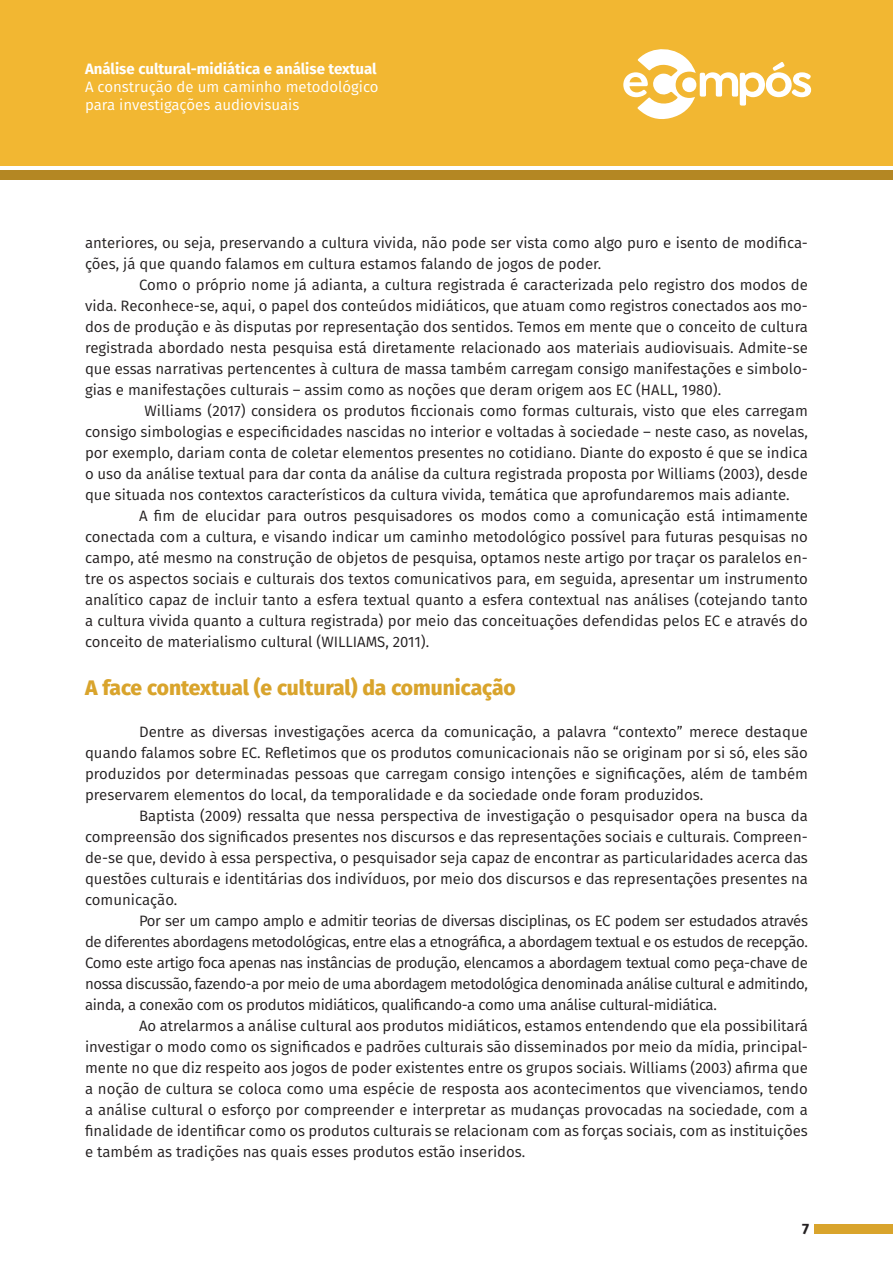
<style>
.page{position:relative;width:893px;height:1263px;background:#fff}
.page>*{position:absolute;margin:0;border:0;box-sizing:border-box;transform-origin:0 0}
.Tópico{font:800 21px "Fira Sans";color:#d9a42c}
.Texto{font:15px/21px "Fira Sans";color:#231f20;text-align:justify}
.t1{font:15px/18px "Fira Sans";color:#fff}
.t2{font:700 15px "Fira Sans";color:#fff}
.t3{font:700 15px "Fira Sans";color:#231f20}
</style>
<div class="page">
<div style="left:0;top:0;width:893px;height:166px;background:#f2b732"></div>
<div style="left:0;top:170px;width:893px;height:10px;background:#b48723"></div>
<div style="left:814px;top:1224px;width:79px;height:9px;background:#d9a42c"></div>
<svg style="left:623px;top:49px;width:188px;height:70px"></svg>
<p class="t2" style="left:85px;top:56px;width:293px">Análise cultural-midiática e análise textual</p>
<p class="t1" style="left:85px;top:78px;width:295px">A construção de um caminho metodológico para investigações audiovisuais</p>
<p class="Texto" style="left:85px;top:232px;width:724px">anteriores, ou seja, preservando a cultura vivida, não pode ser vista como algo puro e isento de modifica&shy;ções, já que quando falamos em cultura estamos falando de jogos de poder.</p>
<p class="Texto" style="left:85px;top:274px;width:724px;text-indent:54px">Como o próprio nome já adianta, a cultura registrada é caracterizada pelo registro dos modos de vida. Reconhece-se, aqui, o papel dos conteúdos midiáticos, que atuam como registros conectados aos mo&shy;dos de produção e às disputas por representação dos sentidos. Temos em mente que o conceito de cultura registrada abordado nesta pesquisa está diretamente relacionado aos materiais audiovisuais. Admite-se que essas narrativas pertencentes à cultura de massa também carregam consigo manifestações e simbolo&shy;gias e manifestações culturais – assim como as noções que deram origem aos EC (HALL, 1980).</p>
<p class="Texto" style="left:85px;top:400px;width:724px;text-indent:60px">Williams (2017) considera os produtos ficcionais como formas culturais, visto que eles carregam consigo simbologias e especificidades nascidas no interior e voltadas à sociedade – neste caso, as novelas, por exemplo, dariam conta de coletar elementos presentes no cotidiano. Diante do exposto é que se indica o uso da análise textual para dar conta da análise da cultura registrada proposta por Williams (2003), desde que situada nos contextos característicos da cultura vivida, temática que aprofundaremos mais adiante.</p>
<p class="Texto" style="left:85px;top:505px;width:724px;text-indent:54px">A fim de elucidar para outros pesquisadores os modos como a comunicação está intimamente conectada com a cultura, e visando indicar um caminho metodológico possível para futuras pesquisas no campo, até mesmo na construção de objetos de pesquisa, optamos neste artigo por traçar os paralelos en&shy;tre os aspectos sociais e culturais dos textos comunicativos para, em seguida, apresentar um instrumento analítico capaz de incluir tanto a esfera textual quanto a esfera contextual nas análises (cotejando tanto a cultura vivida quanto a cultura registrada) por meio das conceituações defendidas pelos EC e através do conceito de materialismo cultural (WILLIAMS, 2011).</p>
<p class="Tópico" style="left:85px;top:669px;width:432px">A face contextual (e cultural) da comunicação</p>
<p class="Texto" style="left:85px;top:721px;width:724px;text-indent:54px">Dentre as diversas investigações acerca da comunicação, a palavra “contexto” merece destaque quando falamos sobre EC. Refletimos que os produtos comunicacionais não se originam por si só, eles são produzidos por determinadas pessoas que carregam consigo intenções e significações, além de também preservarem elementos do local, da temporalidade e da sociedade onde foram produzidos.</p>
<p class="Texto" style="left:85px;top:805px;width:724px;text-indent:54px">Baptista (2009) ressalta que nessa perspectiva de investigação o pesquisador opera na busca da compreensão dos significados presentes nos discursos e das representações sociais e culturais. Compreen&shy;de-se que, devido à essa perspectiva, o pesquisador seja capaz de encontrar as particularidades acerca das questões culturais e identitárias dos indivíduos, por meio dos discursos e das representações presentes na comunicação.</p>
<p class="Texto" style="left:85px;top:910px;width:724px;text-indent:54px">Por ser um campo amplo e admitir teorias de diversas disciplinas, os EC podem ser estudados através de diferentes abordagens metodológicas, entre elas a etnográfica, a abordagem textual e os estudos de recepção.<br>Como este artigo foca apenas nas instâncias de produção, elencamos a abordagem textual como peça-chave de nossa discussão, fazendo-a por meio de uma abordagem metodológica denominada análise cultural e admitindo, ainda, a conexão com os produtos midiáticos, qualificando-a como uma análise cultural-midiática.</p>
<p class="Texto" style="left:85px;top:1015px;width:724px;text-indent:54px">Ao atrelarmos a análise cultural aos produtos midiáticos, estamos entendendo que ela possibilitará investigar o modo como os significados e padrões culturais são disseminados por meio da mídia, principal&shy;mente no que diz respeito aos jogos de poder existentes entre os grupos sociais. Williams (2003) afirma que a noção de cultura se coloca como uma espécie de resposta aos acontecimentos que vivenciamos, tendo a análise cultural o esforço por compreender e interpretar as mudanças provocadas na sociedade, com a finalidade de identificar como os produtos culturais se relacionam com as forças sociais, com as instituições e também as tradições nas quais esses produtos estão inseridos.</p>
<p class="t3" style="left:802px;top:1216px;width:9px">7</p>
</div>
